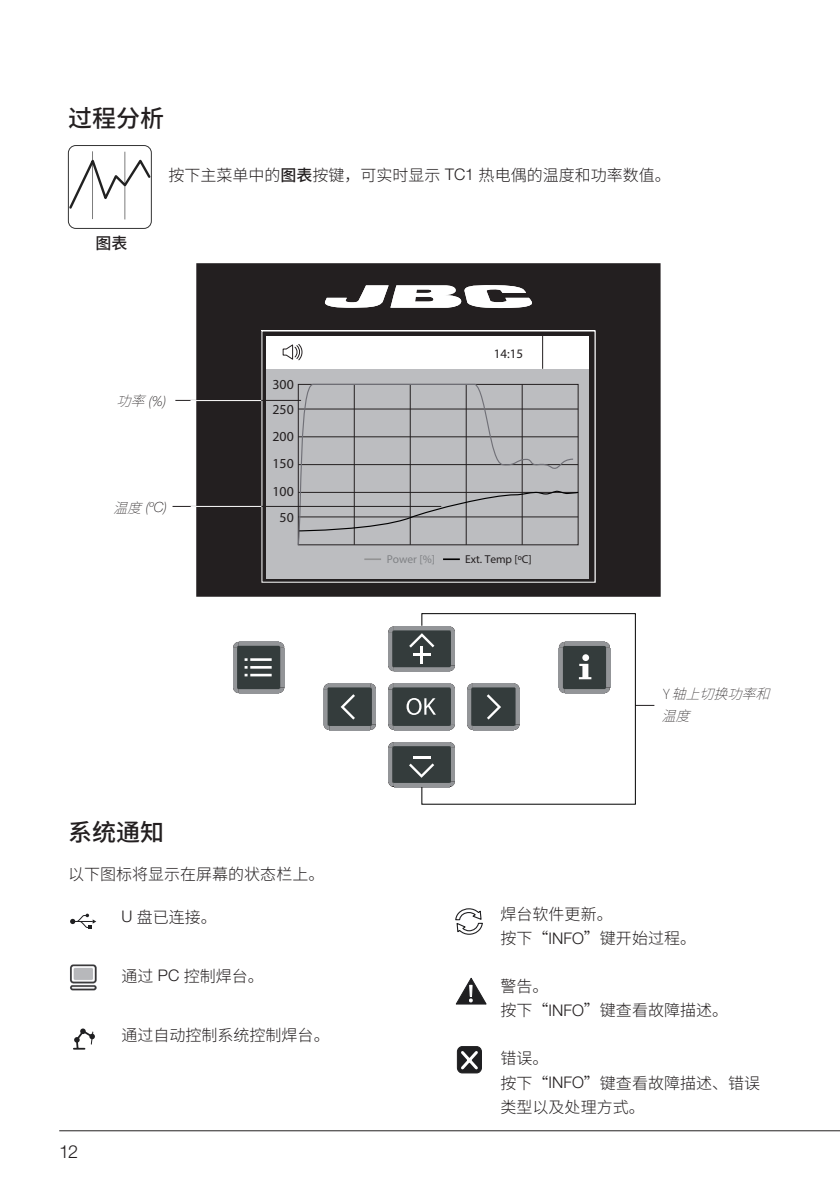
<style>
.page{position:relative;width:840px;height:1191px;background:#fff}
.page>*{position:absolute;margin:0;border:0;box-sizing:border-box;transform-origin:0 0}
.t1{font:500 24px "Source Han Sans CN";color:#231f20}
.t2{font:300 18px "Helvetica Neue LT Std";color:#231f20}
.t3{font:300 16px/24px "Source Han Sans CN";color:#231f20}
.t4{font:500 16px "Source Han Sans CN";color:#231f20}
.t5{font:italic 100 14px "Helvetica Neue LT Std";color:#231f20}
.t6{font:italic 200 14px/22px "Source Han Sans CN";color:#231f20}
.t7{font:13.8px/27.6px "Myriad Pro";color:#231f20;text-align:justify}
.t8{font:13px "Myriad Pro";color:#231f20}
.t9{font:11.4px "Myriad Pro";color:#231f20}
.t10{font:11.4px "Myriad Pro";color:#808285}
.s1{font-weight:500}
.s2{font-family:"Helvetica Neue LT Std"}
.s3{font-family:"Source Han Sans CN";font-weight:200}
.s4{font-style:normal}
</style>
<div class="page">
<svg style="left:278px;top:642px;width:6px;height:5px"></svg>
<svg style="left:280px;top:647px;width:4px;height:40px"></svg>
<svg style="left:278px;top:687px;width:6px;height:6px"></svg>
<svg style="left:239px;top:689px;width:39px;height:4px"></svg>
<svg style="left:233px;top:687px;width:6px;height:6px"></svg>
<hr style="left:233px;top:647px;width:4px;height:40px;background:#939598">
<svg style="left:233px;top:642px;width:6px;height:5px"></svg>
<svg style="left:239px;top:642px;width:39px;height:4px"></svg>
<div style="left:237px;top:646px;width:43px;height:43px;background:#343c3c;border-radius:2px"></div>
<hr style="left:393px;top:783px;width:56px;height:4px;background:#939598">
<svg style="left:388px;top:781px;width:5px;height:5px"></svg>
<hr style="left:388px;top:748px;width:4px;height:33px;background:#939598">
<svg style="left:388px;top:742px;width:5px;height:6px"></svg>
<hr style="left:393px;top:742px;width:56px;height:4px;background:#939598">
<div style="left:392px;top:746px;width:58px;height:37px;background:#343c3c;border-radius:2px"></div>
<svg style="left:393px;top:667px;width:28px;height:4px"></svg>
<svg style="left:388px;top:665px;width:5px;height:6px"></svg>
<hr style="left:388px;top:632px;width:4px;height:33px;background:#939598">
<svg style="left:388px;top:626px;width:5px;height:6px"></svg>
<hr style="left:393px;top:626px;width:56px;height:4px;background:#939598">
<div style="left:392px;top:630px;width:58px;height:37px;background:#343c3c;border-radius:2px"></div>
<hr style="left:393px;top:726px;width:56px;height:4px;background:#939598">
<svg style="left:388px;top:724px;width:5px;height:6px"></svg>
<hr style="left:388px;top:689px;width:4px;height:35px;background:#939598">
<svg style="left:388px;top:683px;width:5px;height:6px"></svg>
<hr style="left:393px;top:683px;width:56px;height:4px;background:#939598">
<div style="left:392px;top:687px;width:58px;height:39px;background:#343c3c;border-radius:2px"></div>
<svg style="left:370px;top:683px;width:6px;height:6px"></svg>
<hr style="left:372px;top:689px;width:4px;height:35px;background:#939598">
<svg style="left:370px;top:724px;width:6px;height:6px"></svg>
<hr style="left:329px;top:726px;width:41px;height:4px;background:#939598">
<svg style="left:323px;top:724px;width:6px;height:6px"></svg>
<hr style="left:323px;top:689px;width:4px;height:35px;background:#939598">
<svg style="left:323px;top:683px;width:6px;height:6px"></svg>
<hr style="left:329px;top:683px;width:41px;height:4px;background:#939598">
<div style="left:327px;top:687px;width:45px;height:39px;background:#343c3c;border-radius:2px"></div>
<svg style="left:340px;top:694px;width:15px;height:25px"></svg>
<hr style="left:420px;top:646px;width:3px;height:17px;background:#fff">
<hr style="left:412px;top:653px;width:18px;height:3px;background:#fff">
<hr style="left:412px;top:756px;width:18px;height:3px;background:#fff">
<svg style="left:409px;top:634px;width:12px;height:13px"></svg>
<svg style="left:409px;top:763px;width:12px;height:14px"></svg>
<svg style="left:406px;top:698px;width:15px;height:17px"></svg>
<hr style="left:250px;top:674px;width:21px;height:2px;background:#fff">
<hr style="left:250px;top:666px;width:21px;height:2px;background:#fff">
<svg style="left:244px;top:658px;width:3px;height:10px"></svg>
<hr style="left:250px;top:658px;width:21px;height:3px;background:#fff">
<div style="left:196px;top:263px;width:464px;height:334px;background:#231f20"></div>
<div style="left:266px;top:369px;width:322px;height:210px;background:#bcbdc0"></div>
<div style="left:266px;top:336px;width:322px;height:33px;background:#fff"></div>
<hr style="left:542px;top:336px;width:1px;height:33px;background:#231f20">
<svg style="left:282px;top:344px;width:21px;height:17px"></svg>
<hr style="left:298px;top:464px;width:279px;height:1px;background:#231f20">
<hr style="left:298px;top:436px;width:279px;height:1px;background:#231f20">
<hr style="left:298px;top:409px;width:279px;height:1px;background:#231f20">
<svg style="left:297px;top:383px;width:277px;height:163px"></svg>
<svg style="left:364px;top:558px;width:17px;height:2px"></svg>
<svg style="left:443px;top:558px;width:16px;height:2px"></svg>
<svg style="left:298px;top:490px;width:281px;height:42px"></svg>
<svg style="left:324px;top:285px;width:208px;height:23px"></svg>
<svg style="left:455px;top:908px;width:28px;height:27px"></svg>
<svg style="left:455px;top:977px;width:32px;height:28px"></svg>
<div style="left:68px;top:145px;width:83px;height:84px;border:1px solid #333;border-radius:7px"></div>
<hr style="left:92px;top:151px;width:1px;height:68px;background:#7d7d7d">
<hr style="left:124px;top:152px;width:1px;height:67px;background:#7d7d7d">
<svg style="left:67px;top:155px;width:85px;height:56px"></svg>
<div style="left:456px;top:1046px;width:25px;height:27px;border:1px solid #1f1f21;border-radius:5px"></div>
<svg style="left:458px;top:1048px;width:22px;height:24px"></svg>
<svg style="left:70px;top:913px;width:26px;height:16px"></svg>
<svg style="left:73px;top:1028px;width:22px;height:22px"></svg>
<img style="left:70px;top:964px;width:27px;height:27px">
<hr style="left:172px;top:506px;width:269px;height:1px;background:#231f20">
<hr style="left:175px;top:400px;width:126px;height:1px;background:#231f20">
<hr style="left:191px;top:506px;width:70px;height:1px;background:#fff">
<hr style="left:190px;top:400px;width:71px;height:1px;background:#fff">
<svg style="left:635px;top:705px;width:19px;height:1px"></svg>
<svg style="left:421px;top:613px;width:214px;height:192px"></svg>
<hr style="left:59px;top:1130px;width:780px;height:1px;background:#231f20">
<p class="t1" style="left:68px;top:105px;width:97px">过程分析</p>
<p class="t4" style="left:95px;top:234px;width:33px">图表</p>
<p class="t3" style="left:168px;top:163px;width:503px">按下主菜单中的<span class="s1">图表</span>按键，可实时显示 <span class="s2">TC1</span> 热电偶的温度和功率数值。</p>
<p class="t8" style="left:493px;top:345px;width:31px">14:15</p>
<p class="t5" style="left:116px;top:392px;width:51px"><span class="s3">功率</span>(%)</p>
<p class="t5" style="left:113px;top:499px;width:55px"><span class="s3">温度</span>(ºC)</p>
<p class="t7" style="left:272px;top:371px;width:23px;line-height:24.8px">300<br>250</p>
<p class="t7" style="left:272px;top:422px;width:23px">200<br>150<br>100</p>
<p class="t7" style="left:279px;top:503px;width:16px">50</p>
<p class="t1" style="left:68px;top:819px;width:97px">系统通知</p>
<p class="t3" style="left:68px;top:862px;width:257px">以下图标将显示在屏幕的状态栏上。</p>
<p class="t3" style="left:121px;top:905px;width:97px"><span class="s2">U</span> 盘已连接。</p>
<p class="t3" style="left:121px;top:964px;width:144px">通过 <span class="s2">PC</span> 控制焊台。</p>
<p class="t2" style="left:59px;top:1140px;width:20px">12</p>
<p class="t3" style="left:121px;top:1024px;width:210px">通过自动控制系统控制焊台。</p>
<p class="t10" style="left:386px;top:552px;width:50px">Power [%]</p>
<p class="t9" style="left:465px;top:552px;width:68px">Ext. Temp [ºC]</p>
<p class="t6" style="left:661px;top:683px;width:120px"><span class="s4">Y</span> 轴上切换功率和温度</p>
<p class="t3" style="left:500px;top:903px;width:197px">焊台软件更新。<br>按下“<span class="s2">INFO</span>”键开始过程。</p>
<p class="t3" style="left:500px;top:975px;width:229px">警告。<br>按下“<span class="s2">INFO</span>”键查看故障描述。</p>
<p class="t3" style="left:500px;top:1047px;width:261px">错误。<br>按下“<span class="s2">INFO</span>”键查看故障描述、错误类型以及处理方式。</p>
</div>
